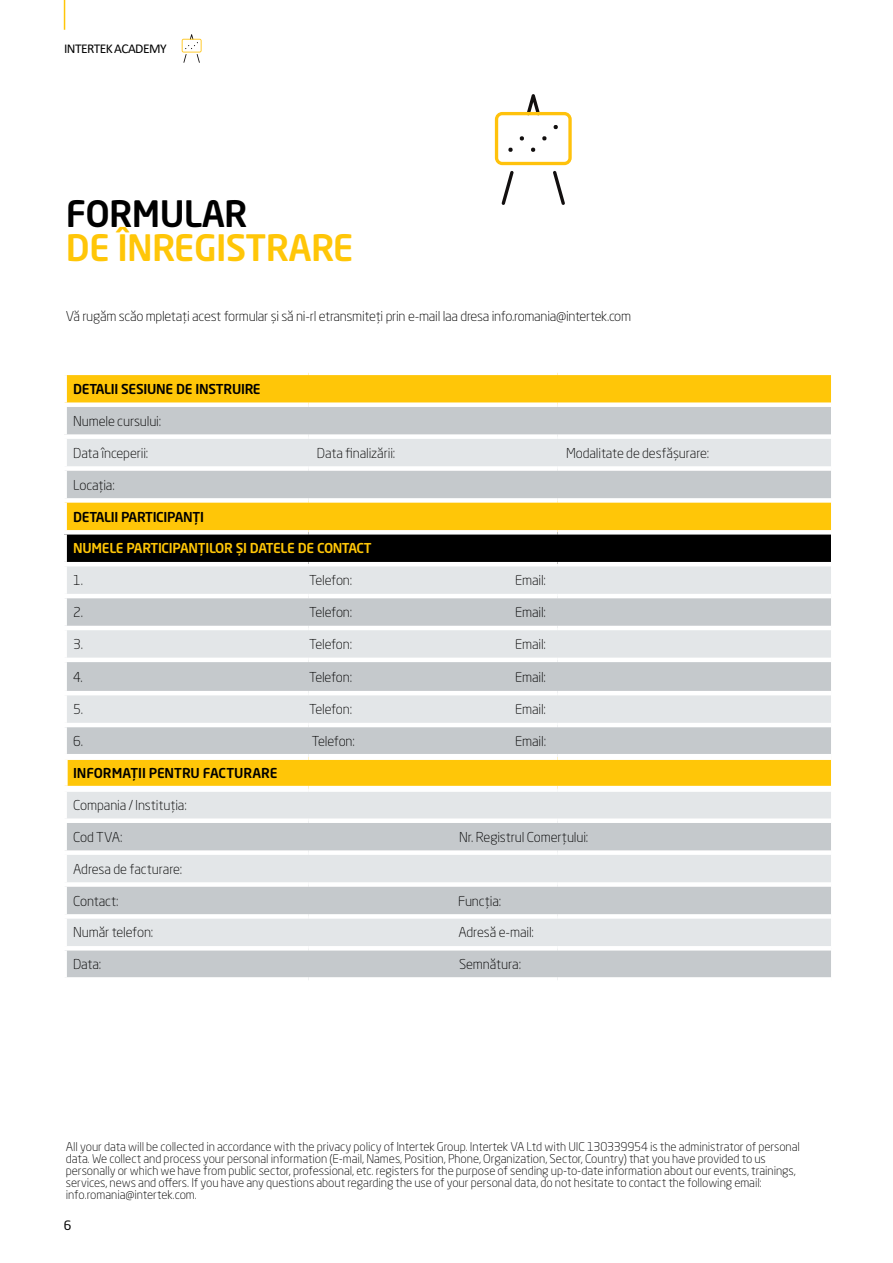
<style>
.page{position:relative;width:893px;height:1263px;background:#fff}
.page>*{position:absolute;margin:0;border:0;box-sizing:border-box;transform-origin:0 0}
.t1{font:500 36px "Neo Sans Std";letter-spacing:-.02em;color:#ffc608}
.t2{font:500 36px "Neo Sans Std";letter-spacing:-.02em;color:#000}
.t3{font:300 13.5px "Neo Sans Pro";letter-spacing:-.015em;color:#000}
.t4{font:300 13.5px "Neo Sans Std";letter-spacing:-.01em;color:#000}
.t5{font:500 13.5px "Neo Sans Pro";letter-spacing:-.02em;color:#000}
.t6{font:500 13.5px "Neo Sans Pro";letter-spacing:-.02em;color:#ffc608}
.t7{font:500 13.5px "Neo Sans Std";letter-spacing:-.02em;color:#000}
.t8{font:13.5px "Calibri";letter-spacing:-.04em;color:#000}
.t9{font:12.75px "Neo Sans Std";color:#000}
.t10{font:300 12px/12px "Neo Sans Std";letter-spacing:-.005em;color:#000}
</style>
<div class="page">
<svg style="left:553px;top:171px;width:12px;height:34px"></svg>
<svg style="left:501px;top:171px;width:13px;height:34px"></svg>
<svg style="left:495px;top:94px;width:77px;height:71px"></svg>
<svg style="left:182px;top:34px;width:20px;height:29px"></svg>
<hr style="left:64px;top:0;width:1px;height:30px;background:#ffc608">
<div style="left:67px;top:375px;width:764px;height:27px;background:#ffc608"></div>
<div style="left:65px;top:405px;width:766px;height:32px;background:#c5c9cc"></div>
<div style="left:67px;top:439px;width:764px;height:27px;background:#e3e6e8"></div>
<svg style="left:67px;top:471px;width:764px;height:506px;background:#d8d4be"></svg>
<div style="left:65px;top:532px;width:766px;height:32px;background:#000"></div>
<div style="left:62px;top:402px;width:246px;height:5px;background:#fff"></div>
<div style="left:62px;top:407px;width:5px;height:27px;background:#fff"></div>
<div style="left:308px;top:402px;width:250px;height:5px;background:#fff"></div>
<div style="left:558px;top:402px;width:273px;height:5px;background:#fff"></div>
<div style="left:62px;top:434px;width:246px;height:5px;background:#fff"></div>
<div style="left:308px;top:434px;width:250px;height:5px;background:#fff"></div>
<div style="left:558px;top:434px;width:273px;height:5px;background:#fff"></div>
<div style="left:62px;top:498px;width:246px;height:5px;background:#fff"></div>
<div style="left:308px;top:498px;width:250px;height:5px;background:#fff"></div>
<div style="left:558px;top:498px;width:273px;height:5px;background:#fff"></div>
<svg style="left:65px;top:530px;width:243px;height:4px"></svg>
<div style="left:62px;top:534px;width:5px;height:28px;background:#fff"></div>
<svg style="left:308px;top:530px;width:250px;height:4px"></svg>
<svg style="left:558px;top:530px;width:273px;height:4px"></svg>
<hr style="left:62px;top:562px;width:246px;height:4px;background:#fff">
<hr style="left:308px;top:562px;width:250px;height:4px;background:#fff">
<hr style="left:558px;top:562px;width:273px;height:4px;background:#fff">
<hr style="left:62px;top:594px;width:246px;height:4px;background:#fff">
<hr style="left:308px;top:594px;width:250px;height:4px;background:#fff">
<hr style="left:558px;top:594px;width:273px;height:4px;background:#fff">
<hr style="left:62px;top:626px;width:246px;height:4px;background:#fff">
<hr style="left:308px;top:626px;width:250px;height:4px;background:#fff">
<hr style="left:558px;top:626px;width:273px;height:4px;background:#fff">
<hr style="left:62px;top:658px;width:246px;height:4px;background:#fff">
<hr style="left:308px;top:658px;width:250px;height:4px;background:#fff">
<hr style="left:558px;top:658px;width:273px;height:4px;background:#fff">
<hr style="left:62px;top:691px;width:246px;height:4px;background:#fff">
<hr style="left:308px;top:691px;width:250px;height:4px;background:#fff">
<hr style="left:558px;top:691px;width:273px;height:4px;background:#fff">
<hr style="left:62px;top:723px;width:246px;height:4px;background:#fff">
<hr style="left:308px;top:723px;width:250px;height:4px;background:#fff">
<hr style="left:558px;top:723px;width:273px;height:4px;background:#fff">
<div style="left:62px;top:818px;width:246px;height:5px;background:#fff"></div>
<div style="left:308px;top:818px;width:250px;height:5px;background:#fff"></div>
<div style="left:558px;top:818px;width:273px;height:5px;background:#fff"></div>
<div style="left:62px;top:850px;width:246px;height:5px;background:#fff"></div>
<div style="left:308px;top:850px;width:250px;height:5px;background:#fff"></div>
<div style="left:558px;top:850px;width:273px;height:5px;background:#fff"></div>
<div style="left:62px;top:882px;width:246px;height:5px;background:#fff"></div>
<div style="left:308px;top:882px;width:250px;height:5px;background:#fff"></div>
<div style="left:558px;top:882px;width:273px;height:5px;background:#fff"></div>
<div style="left:62px;top:914px;width:246px;height:5px;background:#fff"></div>
<div style="left:308px;top:914px;width:250px;height:5px;background:#fff"></div>
<div style="left:558px;top:914px;width:273px;height:5px;background:#fff"></div>
<hr style="left:62px;top:946px;width:246px;height:4px;background:#fff">
<hr style="left:308px;top:946px;width:250px;height:4px;background:#fff">
<hr style="left:558px;top:946px;width:273px;height:4px;background:#fff">
<div style="left:62px;top:754px;width:246px;height:6px;background:#fff"></div>
<div style="left:62px;top:760px;width:6px;height:26px;background:#fff"></div>
<div style="left:308px;top:754px;width:250px;height:6px;background:#fff"></div>
<div style="left:558px;top:754px;width:273px;height:6px;background:#fff"></div>
<div style="left:62px;top:786px;width:246px;height:6px;background:#fff"></div>
<div style="left:308px;top:786px;width:250px;height:6px;background:#fff"></div>
<div style="left:558px;top:786px;width:273px;height:6px;background:#fff"></div>
<p class="t8" style="left:64px;top:39px;width:104px">INTERTEK ACADEMY</p>
<h1 class="t2" style="left:66px;top:191px;width:183px">FORMULAR</h1>
<h1 class="t1" style="left:66px;top:225px;width:289px">DE ÎNREGISTRARE</h1>
<p class="t3" style="left:66px;top:308px;width:567px">Vă rugăm scăo mpletați acest formular și să ni-rl etransmiteți prin e-mail laa dresa info.romania@intertek.com</p>
<p class="t7" style="left:73px;top:380px;width:189px">DETALII SESIUNE DE INSTRUIRE</p>
<p class="t3" style="left:73px;top:413px;width:90px">Numele cursului:</p>
<p class="t3" style="left:73px;top:445px;width:77px">Data începerii:</p>
<p class="t3" style="left:317px;top:445px;width:80px">Data finalizării:</p>
<p class="t3" style="left:566px;top:445px;width:145px">Modalitate de desfășurare:</p>
<p class="t3" style="left:73px;top:477px;width:43px">Locația:</p>
<p class="t5" style="left:73px;top:508px;width:132px">DETALII PARTICIPANȚI</p>
<p class="t6" style="left:73px;top:540px;width:300px">NUMELE PARTICIPANȚILOR ȘI DATELE DE CONTACT</p>
<p class="t4" style="left:73px;top:572px;width:11px">1.</p>
<p class="t4" style="left:309px;top:572px;width:45px">Telefon:</p>
<p class="t4" style="left:515px;top:572px;width:32px">Email:</p>
<p class="t4" style="left:73px;top:604px;width:11px">2.</p>
<p class="t4" style="left:309px;top:604px;width:45px">Telefon:</p>
<p class="t4" style="left:515px;top:604px;width:32px">Email:</p>
<p class="t4" style="left:73px;top:636px;width:11px">3.</p>
<p class="t4" style="left:309px;top:636px;width:45px">Telefon:</p>
<p class="t4" style="left:515px;top:636px;width:32px">Email:</p>
<p class="t4" style="left:73px;top:669px;width:11px">4.</p>
<p class="t4" style="left:309px;top:669px;width:45px">Telefon:</p>
<p class="t4" style="left:515px;top:669px;width:32px">Email:</p>
<p class="t4" style="left:73px;top:701px;width:11px">5.</p>
<p class="t4" style="left:309px;top:701px;width:45px">Telefon:</p>
<p class="t4" style="left:515px;top:701px;width:32px">Email:</p>
<p class="t4" style="left:73px;top:733px;width:11px">6.</p>
<p class="t4" style="left:312px;top:733px;width:45px">Telefon:</p>
<p class="t4" style="left:515px;top:733px;width:32px">Email:</p>
<p class="t5" style="left:73px;top:764px;width:206px">INFORMAȚII PENTRU FACTURARE</p>
<p class="t3" style="left:73px;top:797px;width:115px">Compania / Instituția:</p>
<p class="t3" style="left:73px;top:829px;width:51px">Cod TVA:</p>
<p class="t3" style="left:459px;top:829px;width:131px">Nr. Registrul Comerțului:</p>
<p class="t4" style="left:73px;top:861px;width:111px">Adresa de facturare:</p>
<p class="t4" style="left:73px;top:892px;width:47px">Contact:</p>
<p class="t3" style="left:458px;top:892px;width:45px">Funcția:</p>
<p class="t3" style="left:73px;top:924px;width:82px">Număr telefon:</p>
<p class="t3" style="left:458px;top:924px;width:77px">Adresă e-mail:</p>
<p class="t3" style="left:73px;top:956px;width:30px">Data:</p>
<p class="t3" style="left:459px;top:956px;width:63px">Semnătura:</p>
<p class="t10" style="left:66px;top:1141px;width:736px">All your data will be collected in accordance with the privacy policy of Intertek Group. Intertek VA Ltd with UIC 130339954 is the administrator of personal data. We collect and process your personal information (E-mail, Names, Position, Phone, Organization, Sector, Country) that you have provided to us personally or which we have from public sector, professional, etc. registers for the purpose of sending up-to-date information about our events, trainings, services, news and offers. If you have any questions about regarding the use of your personal data, do not hesitate to contact the following email: info.romania@intertek.com.</p>
<p class="t9" style="left:64px;top:1218px;width:9px">6</p>
</div>
